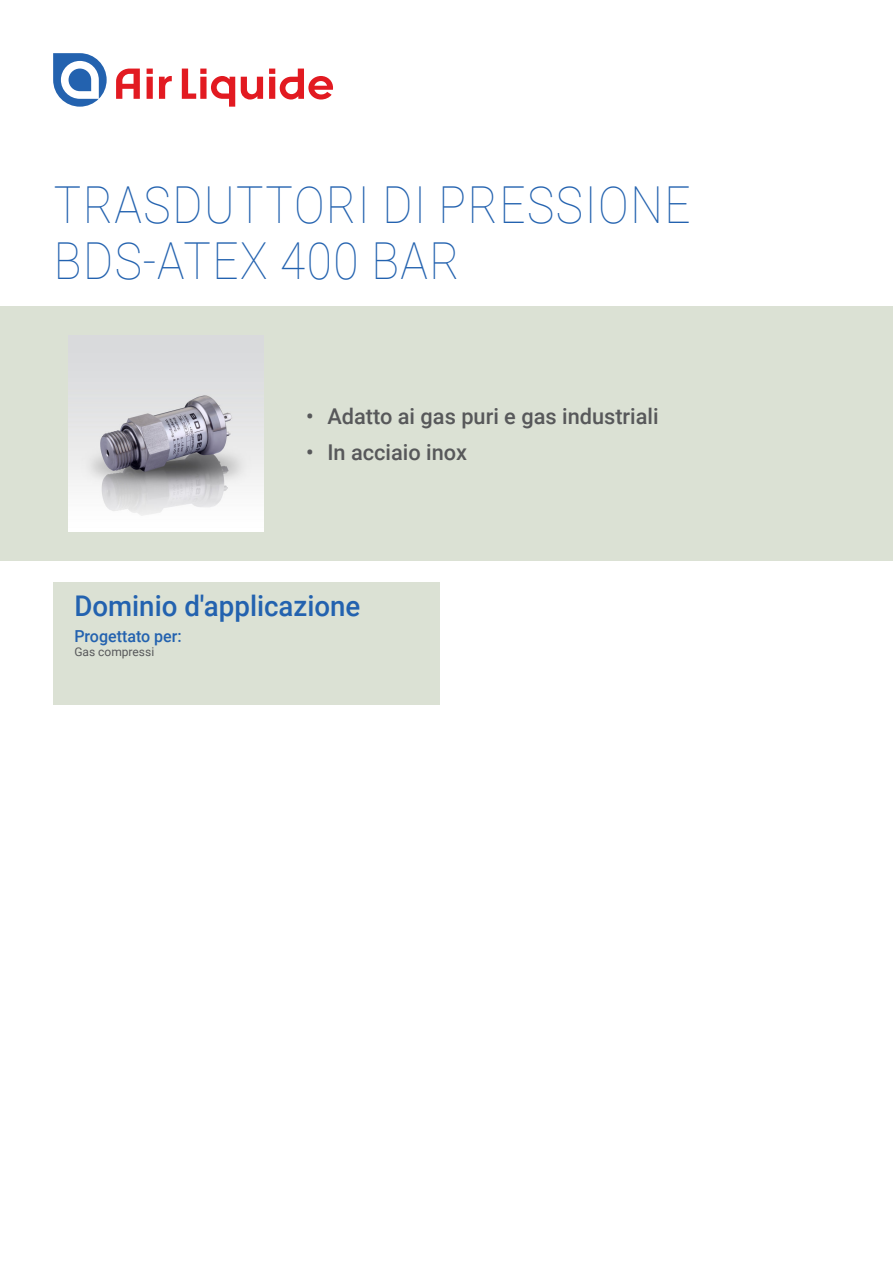
<style>
.page{position:relative;width:893px;height:1263px;background:#fff}
.page>*{position:absolute;margin:0;border:0;box-sizing:border-box;transform-origin:0 0}
.Titre_de_la_fiche{font:100 51px/55.5px "Roboto";letter-spacing:.035em;color:#2362af;scale:.9 1}
.Sous_titre_bleu_Fond_vert{font:500 28.5px "Roboto";color:#2362af}
.t1{font:500 21.75px "Roboto";color:#57585a}
.Sous_titre_niv2_bleu_Fond_vert{font:500 16.5px "Roboto";color:#2362af}
.Texte_descriptif_Noir80_Fond_vert_Sous_t{font:12px "Roboto";color:#57585a}
</style>
<div class="page">
<svg style="left:53px;top:53px;width:54px;height:54px"></svg>
<svg style="left:159px;top:76px;width:13px;height:23px"></svg>
<svg style="left:147px;top:69px;width:6px;height:30px"></svg>
<svg style="left:116px;top:69px;width:24px;height:30px"></svg>
<svg style="left:241px;top:77px;width:22px;height:23px"></svg>
<svg style="left:182px;top:69px;width:53px;height:38px"></svg>
<svg style="left:269px;top:69px;width:64px;height:31px"></svg>
<div style="left:0;top:306px;width:893px;height:255px;background:#dbe1d4"></div>
<div style="left:53px;top:581px;width:387px;height:63px;background:#dbe1d4"></div>
<div style="left:53px;top:630px;width:387px;height:50px;background:#dbe1d4"></div>
<div style="left:53px;top:653px;width:387px;height:52px;background:#dbe1d4"></div>
<img style="left:68px;top:371px;width:196px;height:160px">
<p class="Titre_de_la_fiche" style="left:54px;top:175px;width:709px">TRASDUTTORI DI PRESSIONE<br>BDS-ATEX 400 BAR</p>
<p class="t1" style="left:306px;top:401px;width:354px">• Adatto ai gas puri e gas industriali</p>
<p class="t1" style="left:306px;top:437px;width:162px">• In acciaio inox</p>
<p class="Sous_titre_bleu_Fond_vert" style="left:74px;top:585px;width:288px">Dominio d'applicazione</p>
<p class="Sous_titre_niv2_bleu_Fond_vert" style="left:74px;top:625px;width:109px">Progettato per:</p>
<p class="Texte_descriptif_Noir80_Fond_vert_Sous_t" style="left:74px;top:643px;width:81px">Gas compressi</p>
</div>
